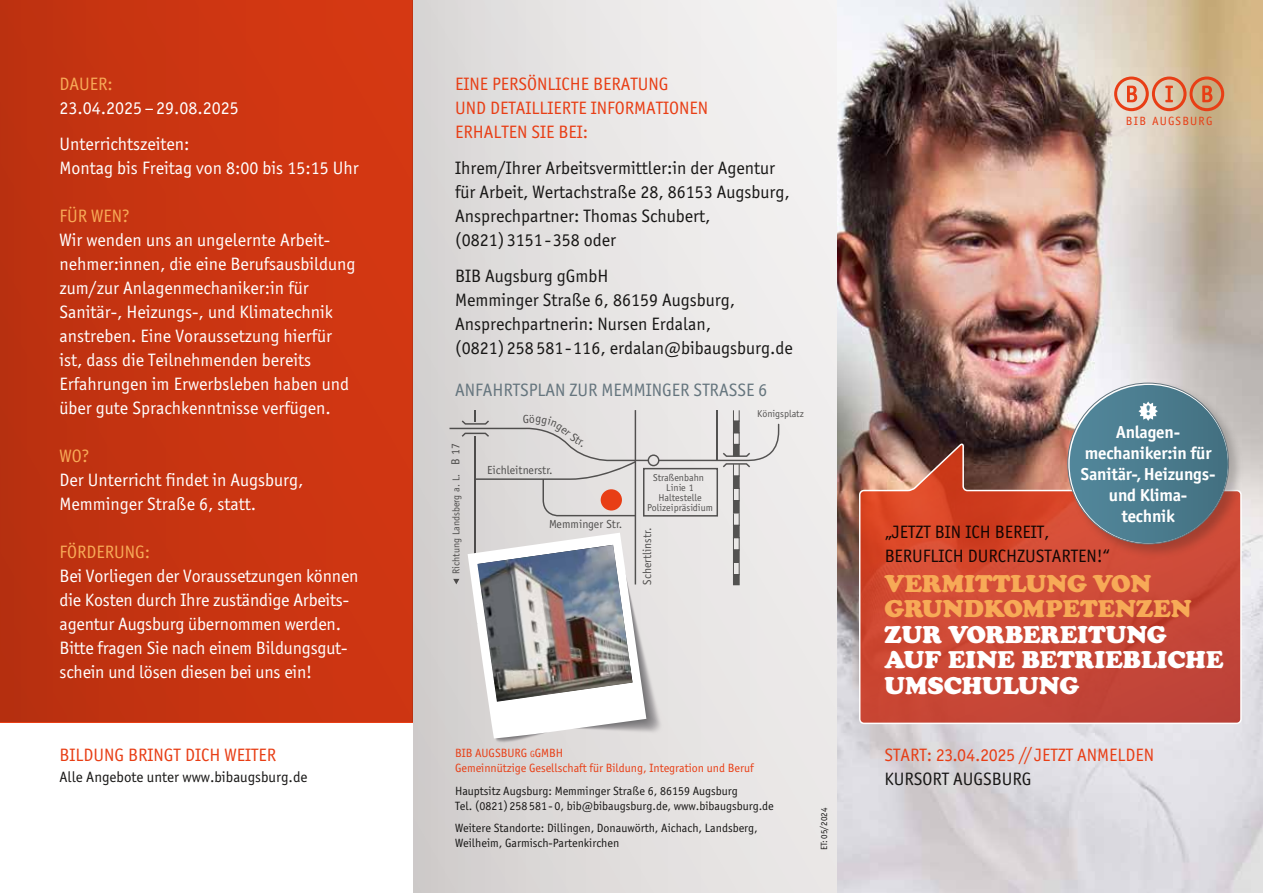
<style>
.page{position:relative;width:1263px;height:893px;background:#fff}
.page>*{position:absolute;margin:0;border:0;box-sizing:border-box;transform-origin:0 0}
.t1{font:24px/25.5px "Cooper Black LT Pro";color:#fff}
.t2{font:24px/25.5px "Cooper Black LT Pro";color:#f7aa57}
.t3{font:18px/24px "Officina Sans ITC Pro";color:#fff}
.t4{font:18px/24px "Officina Sans ITC Pro";color:#181716}
.t5{font:18px/24px "Officina Sans ITC Pro";color:#e83e15}
.t6{font:18px "Officina Sans ITC Pro";color:#65757e}
.t7{font:18px "Officina Sans ITC Pro";color:#f7aa57}
.t8{font:700 17.4px/21px "Officina Sans ITC Pro";letter-spacing:-.01em;color:#fff;text-align:center}
.t9{font:15px "Officina Sans ITC Pro";color:#181716}
.t10{font:13.65px "Cooper Black LT Pro";color:#52869b}
.t11{font:12px/15px "Officina Sans ITC Pro";color:#181716}
.t12{font:12px/15px "Officina Sans ITC Pro";color:#e83e15}
.t13{font:12px "Officina Sans";letter-spacing:.1em;color:#e83e15}
.t14{font:11.7px "Officina Sans";color:#181716}
.t15{font:10.05px/10.1px "Officina Sans";color:#181716;text-align:center}
.t16{font:9px "Officina Sans ITC Pro";color:#181716}
.s1{font-size:9px}
</style>
<div class="page">
<div style="left:412px;top:0;width:426px;height:893px;background:linear-gradient(to right,#d6d3d3,#f3f1f1)"></div>
<div style="left:733px;top:574px;width:6px;height:11px;border:1px solid #181716"></div>
<svg style="left:449px;top:410px;width:330px;height:174px;background:#dcd9d9"></svg>
<div style="left:601px;top:489px;width:21px;height:21px;background:#e83e15;border-radius:50%"></div>
<svg style="left:468px;top:533px;width:196px;height:211px"></svg>
<img style="left:477px;top:545px;width:155px;height:157px">
<div style="left:0;top:0;width:412px;height:723px;background:linear-gradient(to right,#bb3110,#d53812)"></div>
<img style="left:838px;top:0;width:425px;height:893px">
<svg style="left:1114px;top:77px;width:110px;height:34px;background:#dd9b7b"></svg>
<svg style="left:858px;top:444px;width:384px;height:281px;background:#c64d3a"></svg>
<div style="left:1065px;top:381px;width:179px;height:178px;background:#181716;opacity:.25"></div>
<div style="left:1069px;top:385px;width:159px;height:158px;background:linear-gradient(to right,#568b9f,#426f80);border-radius:79px"></div>
<svg style="left:1138px;top:401px;width:20px;height:20px"></svg>
<div style="left:529px;top:414px;width:54px;height:33px;background:#e1dede"></div>
<p class="t7" style="left:60px;top:73px;width:55px">DAUER:</p>
<p class="t3" style="left:60px;top:89px;width:181px;line-height:36px">23.04.2025– 29.08.2025<br>Unterrichtszeiten:</p>
<p class="t3" style="left:60px;top:155px;width:301px">Montag bis Freitag von 8:00 bis 15:15 Uhr</p>
<p class="t7" style="left:60px;top:205px;width:72px">FÜR WEN?</p>
<p class="t3" style="left:60px;top:227px;width:297px">Wir wenden uns an ungelernte Arbeit&shy;nehmer:innen, die eine Berufsausbildung zum/zur Anlagenmechaniker:in für Sanitär-, Heizungs-, und Klimatechnik anstreben. Eine Voraussetzung hierfür ist, dass die Teilnehmenden bereits Erfahrungen im Erwerbsleben haben und über gute Sprachkenntnisse verfügen.</p>
<p class="t7" style="left:60px;top:445px;width:32px">WO?</p>
<p class="t3" style="left:60px;top:467px;width:245px">Der Unterricht findet in Augsburg,<br>Memminger Straße 6, statt.</p>
<p class="t7" style="left:60px;top:541px;width:92px">FÖRDERUNG:</p>
<p class="t3" style="left:60px;top:563px;width:301px">Bei Vorliegen der Voraussetzungen können die Kosten durch Ihre zuständige Arbeits&shy;agentur Augsburg übernommen werden.<br>Bitte fragen Sie nach einem Bildungsgut&shy;schein und lösen diesen bei uns ein!</p>
<p class="t5" style="left:60px;top:743px;width:218px">BILDUNG BRINGT DICH WEITER</p>
<p class="t9" style="left:60px;top:768px;width:249px">Alle Angebote unter www.bibaugsburg.de</p>
<p class="t5" style="left:455px;top:71px;width:255px">EINE PERSÖNLICHE BERATUNG<br>UND DETAILLIERTE INFORMATIONEN<br>ERHALTEN SIE BEI:</p>
<p class="t4" style="left:455px;top:155px;width:336px">Ihrem/Ihrer Arbeitsvermittler:in der Agentur für Arbeit, Wertachstraße 28, 86153 Augsburg, Ansprechpartner: Thomas Schubert,<br>(0821) 3151-358 oder</p>
<p class="t4" style="left:455px;top:263px;width:339px">BIB Augsburg gGmbH<br>Memminger Straße 6, 86159 Augsburg, Ansprechpartnerin: Nursen Erdalan,<br>(0821) 258 581-116, erdalan@bibaugsburg.de</p>
<p class="t6" style="left:455px;top:379px;width:314px">ANFAHRTSPLAN ZUR MEMMINGER STRASSE 6</p>
<p class="t14" style="left:449px;top:465px;width:23px;rotate:-90deg">B 17</p>
<p class="t15" style="left:451px;top:574px;width:101px;rotate:-90deg">Richtung Landsberg a. L.</p>
<p class="t14" style="left:523px;top:412px;width:8px">G</p>
<p class="t14" style="left:487px;top:463px;width:67px">Eichleitnerstr.</p>
<p class="t14" style="left:549px;top:518px;width:75px">Memminger Str.</p>
<p class="t15" style="left:647px;top:472px;width:67px">Straßenbahn<br>Linie 1<br>Haltestelle<br>Polizeipräsidium</p>
<p class="t14" style="left:640px;top:585px;width:58px;rotate:-90deg">Schertlinstr.</p>
<p class="t15" style="left:757px;top:408px;width:48px">Königsplatz</p>
<p class="t12" style="left:455px;top:745px;width:300px">BIB AUGSBURG <span class="s1">G</span>GMBH<br>Gemeinnützige Gesellschaft für Bildung, Integration und Beruf</p>
<p class="t11" style="left:455px;top:783px;width:320px">Hauptsitz Augsburg: Memminger Straße 6, 86159 Augsburg<br>Tel. (0821) 258 581- 0, bib@bibaugsburg.de, www.bibaugsburg.de</p>
<p class="t11" style="left:455px;top:820px;width:304px">Weitere Standorte: Dillingen, Donauwörth, Aichach, Landsberg,<br>Weilheim, Garmisch-Partenkirchen</p>
<p class="t16" style="left:819px;top:850px;width:44px;rotate:-90deg">ET: 05/2024</p>
<p class="t13" style="left:1126px;top:114px;width:88px">BIB AUGSBURG</p>
<p class="t10" style="left:1146px;top:402px;width:6px">!</p>
<p class="t8" style="left:1081px;top:421px;width:136px">Anlagen&shy;mechaniker:in für<br>Sanitär-,Heizungs&shy;und Klima&shy;technik</p>
<p class="t4" style="left:884px;top:520px;width:227px">„JETZT BIN ICH BEREIT,<br>BERUFLICH DURCHZUSTARTEN!“</p>
<h1 class="t2" style="left:884px;top:571px;width:309px">VERMITTLUNG VON<br>GRUNDKOMPETENZEN</h1>
<h1 class="t1" style="left:884px;top:622px;width:341px">ZUR VORBEREITUNG<br>AUF EINE BETRIEBLICHE<br>UMSCHULUNG</h1>
<p class="t5" style="left:884px;top:743px;width:271px">START: 23.04.2025 // JETZT ANMELDEN</p>
<p class="t4" style="left:884px;top:767px;width:149px">KURSORT AUGSBURG</p>
</div>
